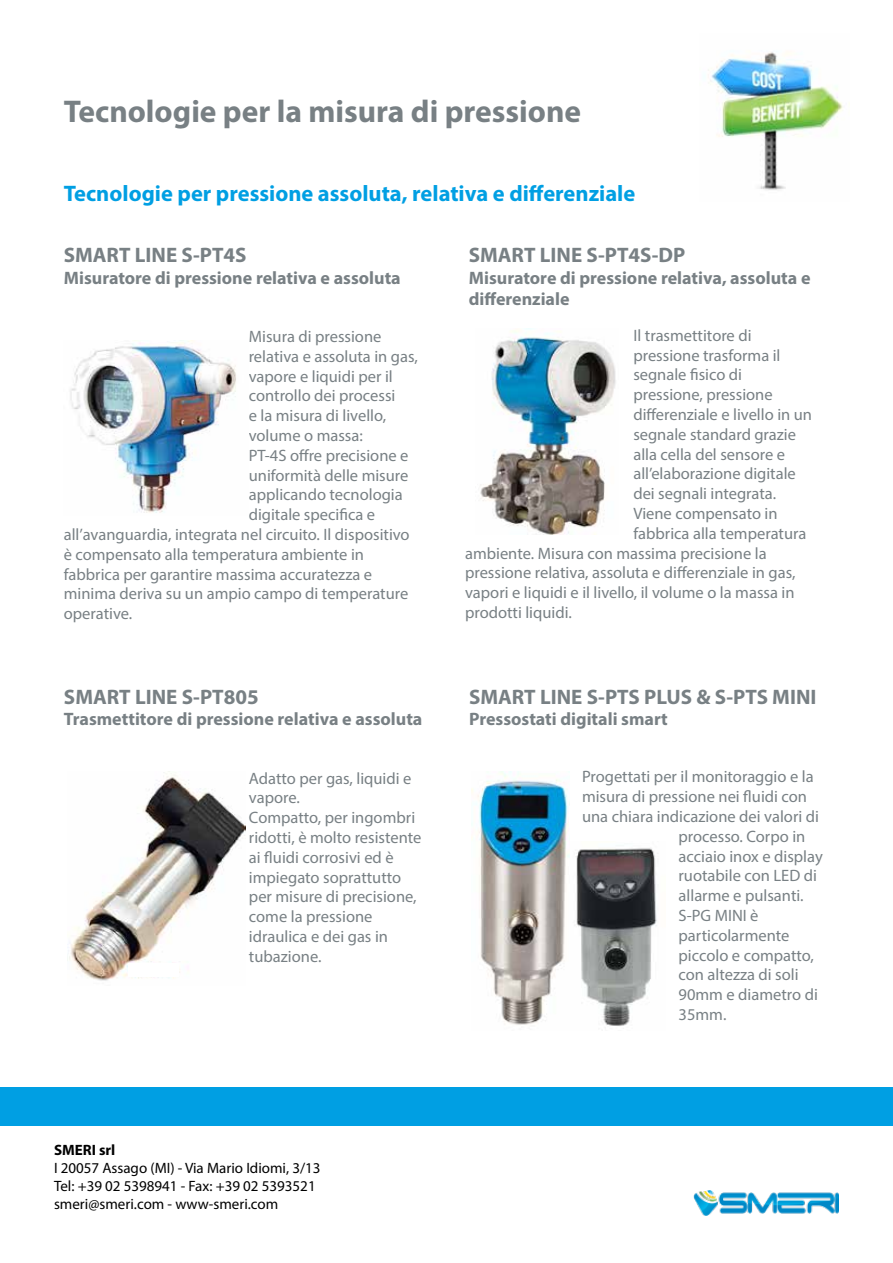
<style>
.page{position:relative;width:893px;height:1263px;background:#fff}
.page>*{position:absolute;margin:0;border:0;box-sizing:border-box;transform-origin:0 0}
.t1{font:700 31.5px "Myriad Pro";color:#788084}
.t2{font:700 22.5px "Myriad Pro";color:#009fe3}
.t3{font:700 21px "Myriad Pro";color:#788084}
.t4{font:700 18px/21.6px "Myriad Pro";color:#788084}
.t5{font:16.5px/19.8px "Myriad Pro";color:#788084}
.t6{font:15px/18px "Myriad Pro";color:#000}
.t7{font:700 15px "Myriad Pro";color:#000}
</style>
<div class="page">
<img style="left:693px;top:1190px;width:146px;height:25px">
<img style="left:70px;top:340px;width:166px;height:173px">
<img style="left:480px;top:328px;width:136px;height:207px">
<img style="left:569px;top:848px;width:88px;height:178px">
<img style="left:471px;top:771px;width:98px;height:254px">
<div style="left:0;top:1087px;width:893px;height:38px;background:#009fe3"></div>
<img style="left:69px;top:771px;width:176px;height:210px">
<div style="left:128px;top:963px;width:51px;height:14px;background:#fff"></div>
<img style="left:704px;top:52px;width:139px;height:138px">
<h1 class="t1" style="left:64px;top:91px;width:519px">Tecnologie per la misura di pressione</h1>
<h2 class="t2" style="left:64px;top:179px;width:573px">Tecnologie per pressione assoluta, relativa e differenziale</h2>
<p class="t3" style="left:64px;top:241px;width:184px">SMART LINE S-PT4S</p>
<p class="t4" style="left:64px;top:266px;width:339px">Misuratore di pressione relativa e assoluta</p>
<p class="t5" style="left:249px;top:326px;width:134px">Misura di pressione</p>
<p class="t5" style="left:249px;top:346px;width:171px">relativa e assoluta in gas,</p>
<p class="t5" style="left:249px;top:366px;width:145px">vapore e liquidi per il</p>
<p class="t5" style="left:249px;top:386px;width:148px">controllo dei processi</p>
<p class="t5" style="left:249px;top:405px;width:139px">e la misura di livello,</p>
<p class="t5" style="left:249px;top:425px;width:116px">volume o massa:</p>
<p class="t5" style="left:249px;top:445px;width:161px">PT-4S offre precisione e</p>
<p class="t5" style="left:249px;top:465px;width:161px">uniformità delle misure</p>
<p class="t5" style="left:249px;top:485px;width:155px">applicando tecnologia</p>
<p class="t5" style="left:249px;top:504px;width:128px">digitale specifica e</p>
<p class="t5" style="left:64px;top:524px;width:347px">all’avanguardia, integrata nel circuito. Il dispositivo</p>
<p class="t5" style="left:64px;top:544px;width:302px">è compensato alla temperatura ambiente in</p>
<p class="t5" style="left:64px;top:564px;width:310px">fabbrica per garantire massima accuratezza e</p>
<p class="t5" style="left:64px;top:584px;width:346px">minima deriva su un ampio campo di temperature</p>
<p class="t5" style="left:64px;top:603px;width:70px">operative.</p>
<p class="t3" style="left:469px;top:241px;width:218px">SMART LINE S-PT4S-DP</p>
<p class="t4" style="left:469px;top:266px;width:343px">Misuratore di pressione relativa, assoluta e differenziale</p>
<p class="t5" style="left:633px;top:325px;width:120px">Il trasmettitore di</p>
<p class="t5" style="left:633px;top:345px;width:149px">pressione trasforma il</p>
<p class="t5" style="left:633px;top:365px;width:110px">segnale fisico di</p>
<p class="t5" style="left:633px;top:384px;width:141px">pressione, pressione</p>
<p class="t5" style="left:633px;top:404px;width:180px">differenziale e livello in un</p>
<p class="t5" style="left:633px;top:424px;width:164px">segnale standard grazie</p>
<p class="t5" style="left:633px;top:444px;width:153px">alla cella del sensore e</p>
<p class="t5" style="left:633px;top:464px;width:164px">all’elaborazione digitale</p>
<p class="t5" style="left:633px;top:483px;width:144px">dei segnali integrata.</p>
<p class="t5" style="left:633px;top:503px;width:146px">Viene compensato in</p>
<p class="t5" style="left:633px;top:523px;width:174px">fabbrica alla temperatura</p>
<p class="t5" style="left:465px;top:543px;width:303px">ambiente. Misura con massima precisione la</p>
<p class="t5" style="left:465px;top:563px;width:332px">pressione relativa, assoluta e differenziale in gas,</p>
<p class="t5" style="left:465px;top:582px;width:331px">vapori e liquidi e il livello, il volume o la massa in</p>
<p class="t5" style="left:465px;top:602px;width:108px">prodotti liquidi.</p>
<p class="t3" style="left:64px;top:683px;width:196px">SMART LINE S-PT805</p>
<p class="t4" style="left:64px;top:708px;width:360px">Trasmettitore di pressione relativa e assoluta</p>
<p class="t3" style="left:469px;top:683px;width:349px">SMART LINE S-PTS PLUS &amp; S-PTS MINI</p>
<p class="t4" style="left:469px;top:708px;width:200px">Pressostati digitali smart</p>
<p class="t5" style="left:249px;top:768px;width:174px">Adatto per gas, liquidi e vapore.<br>Compatto, per ingombri ridotti, è molto resistente ai fluidi corrosivi ed è impiegato soprattutto per misure di precisione, come la pressione idraulica e dei gas in tubazione.</p>
<p class="t5" style="left:582px;top:767px;width:233px">Progettati per il monitoraggio e la</p>
<p class="t5" style="left:582px;top:786px;width:227px">misura di pressione nei fluidi con</p>
<p class="t5" style="left:582px;top:806px;width:238px">una chiara indicazione dei valori di</p>
<p class="t5" style="left:679px;top:826px;width:128px">processo. Corpo in</p>
<p class="t5" style="left:679px;top:846px;width:146px">acciaio inox e display</p>
<p class="t5" style="left:679px;top:866px;width:140px">ruotabile con LED di</p>
<p class="t5" style="left:679px;top:885px;width:127px">allarme e pulsanti.</p>
<p class="t5" style="left:679px;top:905px;width:81px">S-PG MINI è</p>
<p class="t5" style="left:679px;top:925px;width:112px">particolarmente</p>
<p class="t5" style="left:679px;top:945px;width:137px">piccolo e compatto,</p>
<p class="t5" style="left:679px;top:965px;width:122px">con altezza di soli</p>
<p class="t5" style="left:679px;top:984px;width:141px">90mm e diametro di</p>
<p class="t5" style="left:679px;top:1004px;width:49px">35mm.</p>
<p class="t7" style="left:54px;top:1140px;width:63px">SMERI srl</p>
<p class="t6" style="left:54px;top:1159px;width:268px">I 20057 Assago (MI) - Via Mario Idiomi, 3/13<br>Tel: +39 02 5398941 - Fax: +39 02 5393521 smeri@smeri.com - www-smeri.com</p>
</div>
